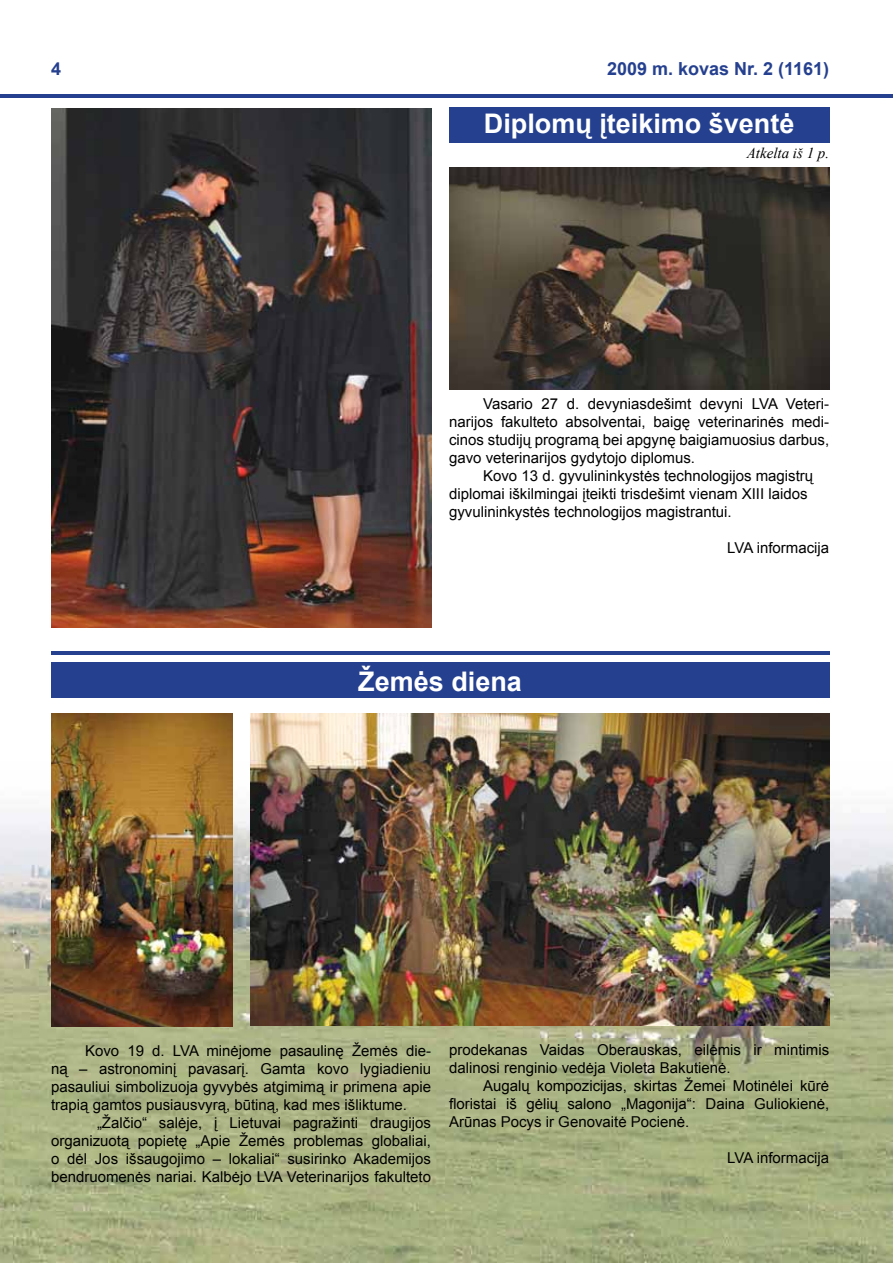
<style>
.page{position:relative;width:893px;height:1263px;background:#fff}
.page>*{position:absolute;margin:0;border:0;box-sizing:border-box;transform-origin:0 0}
.t1{font:700 27px "Arial";color:#fff}
.t2{font:700 18px "Arial";color:#25408f}
.t3{font:15px/18px "Arial";color:#000;text-align:justify}
.t4{font:italic 15px "Times New Roman";color:#000}
</style>
<div class="page">
<img style="left:0;top:762px;width:893px;height:501px">
<hr style="left:0;top:95px;width:893px;height:3px;background:#25408f">
<hr style="left:51px;top:651px;width:778px;height:4px;background:#25408f">
<div style="left:51px;top:662px;width:778px;height:35px;background:#25408f"></div>
<div style="left:449px;top:108px;width:380px;height:35px;background:#25408f"></div>
<img style="left:51px;top:713px;width:182px;height:313px">
<img style="left:251px;top:714px;width:578px;height:311px">
<img style="left:52px;top:108px;width:379px;height:519px">
<img style="left:449px;top:168px;width:380px;height:222px">
<p class="t2" style="left:51px;top:57px;width:12px">4</p>
<p class="t2" style="left:607px;top:57px;width:224px">2009 m. kovas Nr. 2 (1161)</p>
<h1 class="t1" style="left:484px;top:106px;width:312px">Diplomų įteikimo šventė</h1>
<p class="t4" style="left:747px;top:142px;width:84px">Atkelta iš 1 p.</p>
<p class="t3" style="left:449px;top:395px;width:382px;text-indent:34px">Vasario 27 d. devyniasdešimt devyni LVA Veteri&shy;narijos fakulteto absolventai, baigę veterinarinės medi&shy;cinos studijų programą bei apgynę baigiamuosius darbus, gavo veterinarijos gydytojo diplomus.</p>
<p class="t3" style="left:449px;top:467px;width:366px;text-align:left;text-indent:34px">Kovo 13 d. gyvulininkystės technologijos magistrų diplomai iškilmingai įteikti trisdešimt vienam XIII laidos gyvulininkystės technologijos magistrantui.</p>
<p class="t3" style="left:727px;top:539px;width:103px">LVA informacija</p>
<h1 class="t1" style="left:358px;top:664px;width:165px">Žemės diena</h1>
<p class="t3" style="left:51px;top:1042px;width:382px;text-indent:34px">Kovo 19 d. LVA minėjome pasaulinę Žemės die&shy;ną – astronominį pavasarį. Gamta kovo lygiadieniu pasauliui simbolizuoja gyvybės atgimimą ir primena apie trapią gamtos pusiausvyrą, būtiną, kad mes išliktume.</p>
<p class="t3" style="left:51px;top:1114px;width:382px;text-indent:46px">„Žalčio“ salėje, į Lietuvai pagražinti draugijos organizuotą popietę „Apie Žemės problemas globaliai, o dėl Jos išsaugojimo – lokaliai“ susirinko Akademijos bendruomenės nariai. Kalbėjo LVA Veterinarijos fakulteto</p>
<p class="t3" style="left:449px;top:1041px;width:382px">prodekanas Vaidas Oberauskas, eilėmis ir mintimis dalinosi renginio vedėja Violeta Bakutienė.</p>
<p class="t3" style="left:449px;top:1077px;width:382px;text-indent:34px">Augalų kompozicijas, skirtas Žemei Motinėlei kūrė floristai iš gėlių salono „Magonija“: Daina Guliokienė, Arūnas Pocys ir Genovaitė Pocienė.</p>
<p class="t3" style="left:727px;top:1149px;width:103px">LVA informacija</p>
</div>
